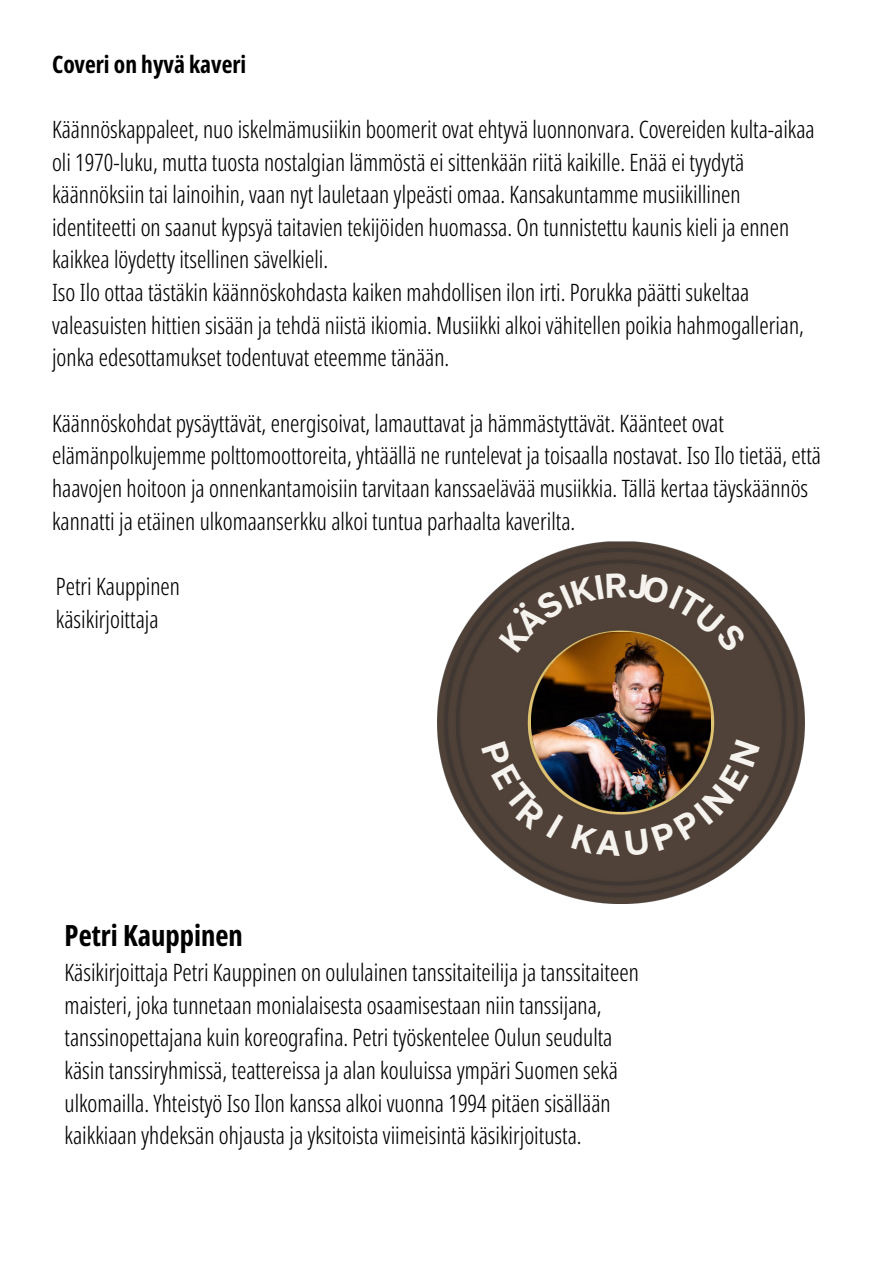
<style>
.page{position:relative;width:894px;height:1264px;background:#fff}
.page>*{position:absolute;margin:0;border:0;box-sizing:border-box;transform-origin:0 0}
.t1{font:700 extra-condensed 29.25px "Noto Sans Display";color:#000}
.t2{font:300 extra-condensed 24px/32.5px "Noto Sans Display";color:#000}
.t3{font:700 extra-condensed 24px "Noto Sans Display";color:#000}
</style>
<div class="page">
<img style="left:437px;top:541px;width:367px;height:362px">
<img style="left:531px;top:652px;width:179px;height:159px">
<svg style="left:498px;top:573px;width:249px;height:79px;background:#574537"></svg>
<svg style="left:481px;top:741px;width:82px;height:97px;background:#564941"></svg>
<img style="left:571px;top:739px;width:188px;height:117px">
<p class="t3" style="left:52px;top:46px;width:196px">Coveri on hyvä kaveri</p>
<p class="t2" style="left:52px;top:113px;width:764px">Käännöskappaleet, nuo iskelmämusiikin boomerit ovat ehtyvä luonnonvara. Covereiden kulta-aikaa oli 1970-luku, mutta tuosta nostalgian lämmöstä ei sittenkään riitä kaikille. Enää ei tyydytä käännöksiin tai lainoihin, vaan nyt lauletaan ylpeästi omaa. Kansakuntamme musiikillinen identiteetti on saanut kypsyä taitavien tekijöiden huomassa. On tunnistettu kaunis kieli ja ennen kaikkea löydetty itsellinen sävelkieli.<br>Iso Ilo ottaa tästäkin käännöskohdasta kaiken mahdollisen ilon irti. Porukka päätti sukeltaa valeasuisten hittien sisään ja tehdä niistä ikiomia. Musiikki alkoi vähitellen poikia hahmogallerian, jonka edesottamukset todentuvat eteemme tänään.</p>
<p class="t2" style="left:52px;top:407px;width:770px">Käännöskohdat pysäyttävät, energisoivat, lamauttavat ja hämmästyttävät. Käänteet ovat elämänpolkujemme polttomoottoreita, yhtäällä ne runtelevat ja toisaalla nostavat. Iso Ilo tietää, että haavojen hoitoon ja onnenkantamoisiin tarvitaan kanssaelävää musiikkia. Tällä kertaa täyskäännös kannatti ja etäinen ulkomaanserkku alkoi tuntua parhaalta kaverilta.</p>
<p class="t2" style="left:56px;top:570px;width:125px">Petri Kauppinen käsikirjoittaja</p>
<p class="t1" style="left:65px;top:914px;width:180px">Petri Kauppinen</p>
<p class="t2" style="left:65px;top:956px;width:575px">Käsikirjoittaja Petri Kauppinen on oululainen tanssitaiteilija ja tanssitaiteen maisteri, joka tunnetaan monialaisesta osaamisestaan niin tanssijana, tanssinopettajana kuin koreografina. Petri työskentelee Oulun seudulta käsin tanssiryhmissä, teattereissa ja alan kouluissa ympäri Suomen sekä ulkomailla. Yhteistyö Iso Ilon kanssa alkoi vuonna 1994 pitäen sisällään kaikkiaan yhdeksän ohjausta ja yksitoista viimeisintä käsikirjoitusta.</p>
</div>
